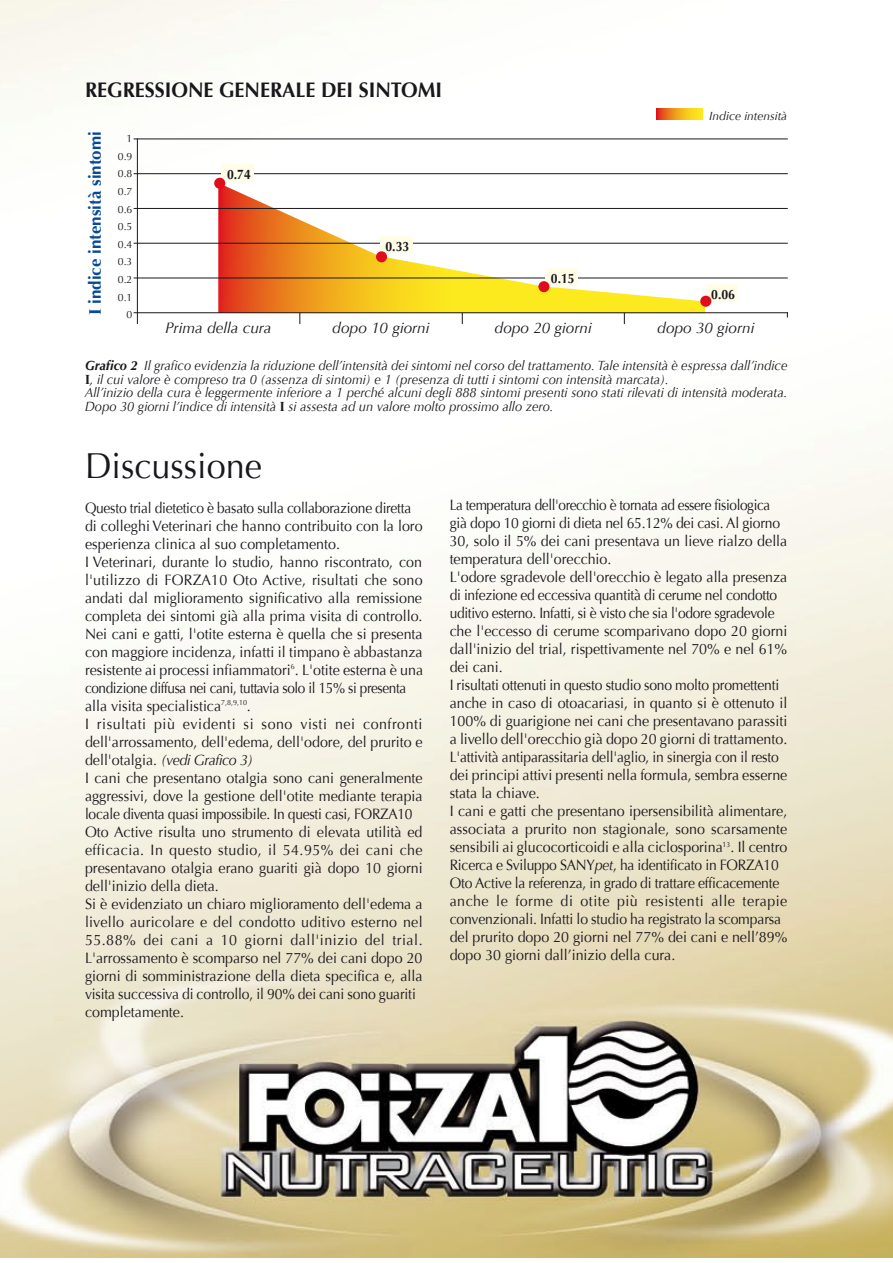
<style>
.page{position:relative;width:893px;height:1263px;background:#fff}
.page>*{position:absolute;margin:0;border:0;box-sizing:border-box;transform-origin:0 0}
.t1{font:36px "Optima";color:#1a171c;scale:.95 1}
.t2{font:700 21px "Optima";color:#1a171c;scale:.95 1}
.t3{font:700 16.95px "Optima";color:#054996}
.t4{font:italic 15.3px "Optima";color:#1a171c}
.t5{font:15px/18px "Optima";color:#1a171c;scale:.92 1}
.t6{font:15px/18px "Optima";color:#1a171c;scale:.9 1}
.t7{font:700 13.65px "Optima";color:#1a171c;scale:.9 1}
.t8{font:italic 13.5px/13.5px "Optima";color:#1a171c;scale:.95 1}
.t9{font:italic 12px "Optima";color:#1a171c}
.t10{font:10.5px/17.5px "Optima";color:#1a171c;text-align:right}
.s1{font-family:"Times New Roman"}
.s2{font-weight:700}
.s3{font-family:"Times New Roman";font-weight:700;font-style:normal}
.s4{font-style:italic}
</style>
<div class="page">
<img style="left:0;top:0;width:893px;height:1257px">
<svg style="left:657px;top:109px;width:45px;height:10px"></svg>
<svg style="left:218px;top:183px;width:487px;height:129px"></svg>
<hr style="left:134px;top:139px;width:654px;height:1px;background:#1a171c">
<hr style="left:134px;top:173px;width:654px;height:1px;background:#1a171c">
<hr style="left:134px;top:208px;width:654px;height:1px;background:#1a171c">
<hr style="left:134px;top:243px;width:654px;height:1px;background:#1a171c">
<hr style="left:134px;top:278px;width:654px;height:1px;background:#1a171c">
<hr style="left:134px;top:312px;width:654px;height:1px;background:#1a171c">
<hr style="left:137px;top:138px;width:1px;height:186px;background:#1a171c">
<div style="left:221px;top:164px;width:33px;height:17px;background:#fffce8"></div>
<div style="left:214px;top:178px;width:11px;height:11px;background:#e00d1d;border-radius:50%"></div>
<div style="left:380px;top:236px;width:32px;height:18px;background:#fffce8"></div>
<div style="left:376px;top:251px;width:11px;height:11px;background:#e00d1d;border-radius:50%"></div>
<div style="left:545px;top:268px;width:33px;height:18px;background:#fffce8"></div>
<div style="left:538px;top:281px;width:11px;height:11px;background:#e00d1d;border-radius:50%"></div>
<div style="left:705px;top:284px;width:33px;height:17px;background:#fffce8"></div>
<div style="left:700px;top:296px;width:11px;height:11px;background:#e00d1d;border-radius:50%"></div>
<h2 class="t2" style="left:85px;top:78px;width:378px">REGRESSIONE GENERALE DEI SINTOMI</h2>
<p class="t3" style="left:85px;top:315px;width:186px;rotate:-90deg"><span class="s1">I</span> indice intensità sintomi</p>
<p class="t10" style="left:118px;top:130px;width:16px">1<br>0.9<br>0.8<br>0.7<br>0.6<br>0.5<br>0.4<br>0.3<br>0.2<br>0.1<br>0</p>
<p class="t7" style="left:227px;top:166px;width:28px">0.74</p>
<p class="t7" style="left:385px;top:238px;width:28px">0.33</p>
<p class="t7" style="left:551px;top:270px;width:28px">0.15</p>
<p class="t9" style="left:709px;top:109px;width:80px">Indice intensità</p>
<p class="t7" style="left:711px;top:286px;width:28px">0.06</p>
<p class="t4" style="left:165px;top:319px;width:108px">Prima della cura</p>
<p class="t4" style="left:332px;top:319px;width:99px">dopo 10 giorni</p>
<p class="t4" style="left:495px;top:319px;width:99px">dopo 20 giorni</p>
<p class="t4" style="left:657px;top:319px;width:99px">dopo 30 giorni</p>
<p class="t8" style="left:85px;top:359px;width:741px"><span class="s2">Grafico 2</span> Il grafico evidenzia la riduzione dell’intensità dei sintomi nel corso del trattamento. Tale intensità è espressa dall’indice <span class="s3">I</span>, il cui valore è compreso tra 0 (assenza di sintomi) e 1 (presenza di tutti i sintomi con intensità marcata).<br>All’inizio della cura è leggermente inferiore a 1 perché alcuni degli 888 sintomi presenti sono stati rilevati di intensità moderata.<br>Dopo 30 giorni l’indice di intensità <span class="s3">I</span> si assesta ad un valore molto prossimo allo zero.</p>
<h1 class="t1" style="left:85px;top:445px;width:188px">Discussione</h1>
<p class="t5" style="left:85px;top:499px;width:369px">Questo trial dietetico è basato sulla collaborazione diretta di colleghi Veterinari che hanno contribuito con la loro esperienza clinica al suo completamento.<br>I Veterinari, durante lo studio, hanno riscontrato, con l'utilizzo di FORZA10 Oto Active, risultati che sono andati dal miglioramento significativo alla remissione completa dei sintomi già alla prima visita di controllo.<br>Nei cani e gatti, l'otite esterna è quella che si presenta con maggiore incidenza, infatti il timpano è abbastanza resistente ai processi infiammatori<sup>6</sup>. L'otite esterna è una condizione diffusa nei cani, tuttavia solo il 15% si presenta alla visita specialistica<sup>7,8,9,10</sup>.<br>I risultati più evidenti si sono visti nei confronti dell'arrossamento, dell'edema, dell'odore, del prurito e dell'otalgia. <span class="s4">(vedi Grafico 3)<br></span>I cani che presentano otalgia sono cani generalmente aggressivi, dove la gestione dell'otite mediante terapia locale diventa quasi impossibile. In questi casi, FORZA10<br>Oto Active risulta uno strumento di elevata utilità ed efficacia. In questo studio, il 54.95% dei cani che presentavano otalgia erano guariti già dopo 10 giorni dell'inizio della dieta.<br>Si è evidenziato un chiaro miglioramento dell'edema a livello auricolare e del condotto uditivo esterno nel 55.88% dei cani a 10 giorni dall'inizio del trial.<br>L'arrossamento è scomparso nel 77% dei cani dopo 20 giorni di somministrazione della dieta specifica e, alla visita successiva di controllo, il 90% dei cani sono guariti completamente.</p>
<p class="t6" style="left:450px;top:496px;width:377px">La temperatura dell'orecchio è tornata ad essere fisiologica già dopo 10 giorni di dieta nel 65.12% dei casi. Al giorno 30, solo il 5% dei cani presentava un lieve rialzo della temperatura dell'orecchio.<br>L'odore sgradevole dell'orecchio è legato alla presenza di infezione ed eccessiva quantità di cerume nel condotto uditivo esterno. Infatti, si è visto che sia l'odore sgradevole che l'eccesso di cerume scomparivano dopo 20 giorni dall'inizio del trial, rispettivamente nel 70% e nel 61% dei cani.<br>I risultati ottenuti in questo studio sono molto promettenti anche in caso di otoacariasi, in quanto si è ottenuto il 100% di guarigione nei cani che presentavano parassiti a livello dell'orecchio già dopo 20 giorni di trattamento.<br>L'attività antiparassitaria dell'aglio, in sinergia con il resto dei principi attivi presenti nella formula, sembra esserne stata la chiave.<br>I cani e gatti che presentano ipersensibilità alimentare, associata a prurito non stagionale, sono scarsamente sensibili ai glucocorticoidi e alla ciclosporina<sup>13</sup>. Il centro Ricerca e Sviluppo SANY<span class="s4">pet</span>, ha identificato in FORZA10<br>Oto Active la referenza, in grado di trattare efficacemente anche le forme di otite più resistenti alle terapie convenzionali. Infatti lo studio ha registrato la scomparsa del prurito dopo 20 giorni nel 77% dei cani e nell’89% dopo 30 giorni dall’inizio della cura.</p>
</div>
